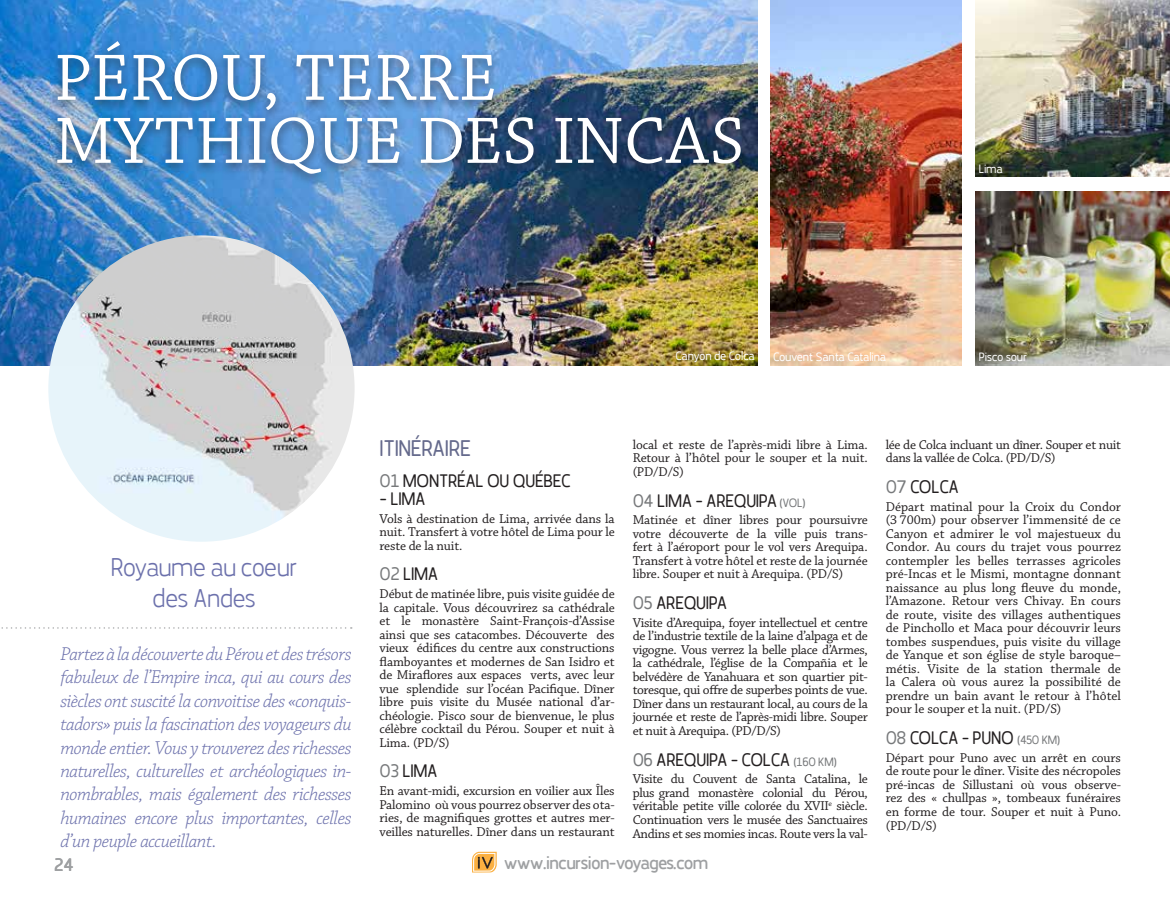
<style>
.page{position:relative;width:1175px;height:905px;background:#fff}
.page>*{position:absolute;margin:0;border:0;box-sizing:border-box;transform-origin:0 0}
.t1{font:69px/63px "Chaparral Pro";letter-spacing:.005em;color:#fff}
.t2{font:300 25.5px/30.3px "Karlsen Round";letter-spacing:-.045em;color:#6c71ac;text-align:center}
.t3{font:22.5px "Karlsen Round";letter-spacing:-.02em;color:#656a8c}
.t4{font:italic 300 19.5px/23.4px "Chaparral Pro";letter-spacing:-.025em;color:#6c71ac;text-align:justify}
.t5{font:18px "Karlsen Round";letter-spacing:-.02em;color:#231f20}
.t6{font:500 18px "Karlsen Round";letter-spacing:-.04em;color:#9ea0a2}
.t7{font:13.5px/13.5px "Chaparral Pro";letter-spacing:-.01em;color:#231f20;text-align:justify}
.t8{font:12px "Karlsen Round";letter-spacing:-.02em;color:#fff}
.s1{color:#77797b}
.s2{font-size:12px;color:#77797b}
</style>
<div class="page">
<img style="left:0;top:0;width:757px;height:365px">
<img style="left:975px;top:0;width:194px;height:176px">
<img style="left:771px;top:0;width:190px;height:365px">
<div style="left:48px;top:37px;width:701px;height:149px;background:#231f20;opacity:.6"></div>
<svg style="left:1px;top:627px;width:351px;height:1px"></svg>
<img style="left:975px;top:191px;width:194px;height:174px">
<svg style="left:472px;top:851px;width:25px;height:21px"></svg>
<img style="left:48px;top:235px;width:306px;height:306px;border-radius:153px">
<h1 class="t1" style="left:54px;top:49px;width:692px">Pérou, Terre mythique des incas</h1>
<p class="t8" style="left:978px;top:161px;width:26px">Lima</p>
<p class="t8" style="left:675px;top:348px;width:81px">Canyon de Colca</p>
<p class="t8" style="left:773px;top:349px;width:115px">Couvent Santa Catalina</p>
<p class="t8" style="left:978px;top:349px;width:50px">Pisco sour</p>
<h2 class="t2" style="left:111px;top:552px;width:189px">Royaume au coeur des Andes</h2>
<p class="t4" style="left:60px;top:643px;width:293px">Partez à la découverte du Pérou et des trésors fabuleux de l’Empire inca, qui au cours des siècles ont suscité la convoitise des «conquis&shy;tadors» puis la fascination des voyageurs du monde entier. Vous y trouverez des richesses naturelles, culturelles et archéologiques in&shy;nombrables, mais également des richesses humaines encore plus importantes, celles d’un peuple accueillant.</p>
<h3 class="t3" style="left:379px;top:434px;width:93px">Itinéraire</h3>
<h3 class="t5" style="left:379px;top:469px;width:60px"><span class="s1">01</span> MONTRÉA</h3>
<h3 class="t5" style="left:475px;top:469px;width:97px">L OU QUÉBEC</h3>
<h3 class="t5" style="left:379px;top:487px;width:46px">- LIMA</h3>
<p class="t7" style="left:379px;top:512px;width:237px">Vols à destination de Lima, arrivée dans la nuit. Transfert à votre hôtel de Lima pour le reste de la nuit.</p>
<h3 class="t5" style="left:379px;top:562px;width:58px"><span class="s1">02</span> LIMA</h3>
<p class="t7" style="left:379px;top:587px;width:237px">Début de matinée libre, puis visite guidée de la capitale. Vous découvrirez sa cathédrale et le monastère Saint-François-d’Assise ainsi que ses catacombes. Découverte des vieux édifices du centre aux constructions flamboyantes et modernes de San Isidro et de Miraflores aux espaces verts, avec leur vue splendide sur l’océan Pacifique. Dîner libre puis visite du Musée national d’ar&shy;chéologie. Pisco sour de bienvenue, le plus célèbre cocktail du Pérou. Souper et nuit à Lima. (PD/S)</p>
<h3 class="t5" style="left:379px;top:759px;width:58px"><span class="s1">03</span> LIMA</h3>
<p class="t7" style="left:379px;top:784px;width:237px">En avant-midi, excursion en voilier aux Îles Palomino où vous pourrez observer des ota&shy;ries, de magnifiques grottes et autres mer&shy;veilles naturelles. Dîner dans un restaurant</p>
<p class="t7" style="left:632px;top:438px;width:237px">local et reste de l’après-midi libre à Lima.<br>Retour à l’hôtel pour le souper et la nuit. (PD/D/S)</p>
<h3 class="t5" style="left:632px;top:489px;width:175px"><span class="s1">04</span> LIMA - AREQUIPA <span class="s2">(VOL)</span></h3>
<p class="t7" style="left:632px;top:514px;width:237px">Matinée et dîner libres pour poursuivre votre découverte de la ville puis trans&shy;fert à l’aéroport pour le vol vers Arequipa.<br>Transfert à votre hôtel et reste de la journée libre. Souper et nuit à Arequipa. (PD/S)</p>
<h3 class="t5" style="left:632px;top:591px;width:94px"><span class="s1">05</span> AREQUIPA</h3>
<p class="t7" style="left:632px;top:616px;width:237px">Visite d’Arequipa, foyer intellectuel et centre de l’industrie textile de la laine d’alpaga et de vigogne. Vous verrez la belle place d’Armes, la cathédrale, l’église de la Compañia et le belvédère de Yanahuara et son quartier pit&shy;toresque, qui offre de superbes points de vue.<br>Dîner dans un restaurant local, au cours de la journée et reste de l’après-midi libre. Souper et nuit à Arequipa. (PD/D/S)</p>
<h3 class="t5" style="left:632px;top:748px;width:206px"><span class="s1">06</span> AREQUIPA - COLCA <span class="s2">(160 KM)</span></h3>
<p class="t7" style="left:632px;top:773px;width:237px">Visite du Couvent de Santa Catalina, le plus grand monastère colonial du Pérou, véritable petite ville colorée du XVII <sup>e</sup> siècle.<br>Continuation vers le musée des Sanctuaires Andins et ses momies incas. Route vers la val-</p>
<p class="t7" style="left:885px;top:438px;width:237px">lée de Colca incluant un dîner. Souper et nuit dans la vallée de Colca. (PD/D/S)</p>
<h3 class="t5" style="left:885px;top:475px;width:73px"><span class="s1">07</span> COLCA</h3>
<p class="t7" style="left:885px;top:500px;width:237px">Départ matinal pour la Croix du Condor (3 700m) pour observer l’immensité de ce Canyon et admirer le vol majestueux du Condor. Au cours du trajet vous pourrez contempler les belles terrasses agricoles pré-Incas et le Mismi, montagne donnant naissance au plus long fleuve du monde, l’Amazone. Retour vers Chivay. En cours de route, visite des villages authentiques de Pinchollo et Maca pour découvrir leurs tombes suspendues, puis visite du village de Yanque et son église de style baroque– métis. Visite de la station thermale de la Calera où vous aurez la possibilité de prendre un bain avant le retour à l’hôtel pour le souper et la nuit. (PD/S)</p>
<h3 class="t5" style="left:885px;top:726px;width:176px"><span class="s1">08</span> COLCA - PUNO <span class="s2">(450 KM)</span></h3>
<p class="t7" style="left:885px;top:751px;width:237px">Départ pour Puno avec un arrêt en cours de route pour le dîner. Visite des nécropoles pré-incas de Sillustani où vous observe&shy;rez des « chullpas », tombeaux funéraires en forme de tour. Souper et nuit à Puno. (PD/D/S)</p>
<h3 class="t6" style="left:54px;top:853px;width:21px">24</h3>
<h3 class="t6" style="left:504px;top:850px;width:206px">www.incursion-voyages.com</h3>
</div>
